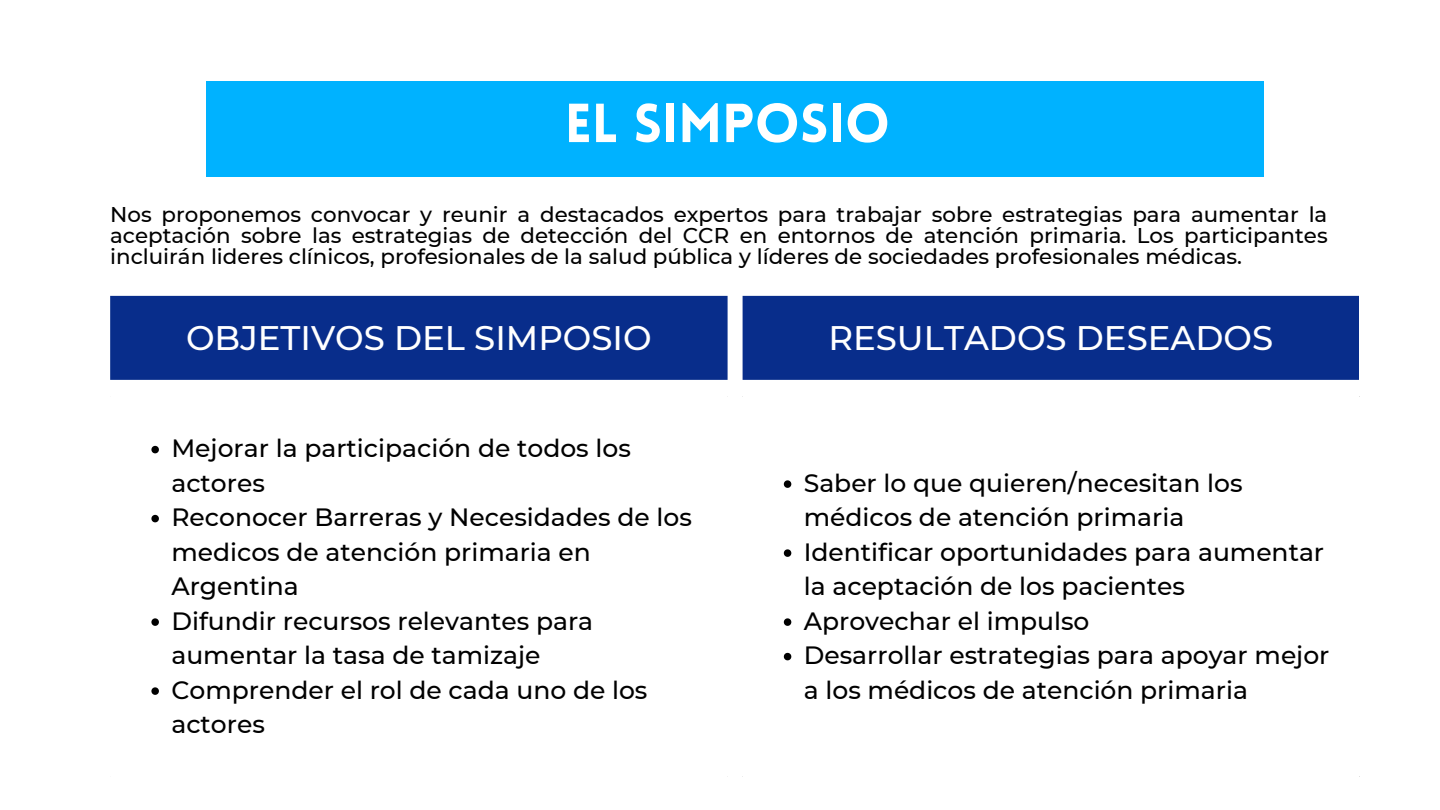
<style>
.page{position:relative;width:1440px;height:810px;background:#fff}
.page>*{position:absolute;margin:0;border:0;box-sizing:border-box;transform-origin:0 0}
.t1{font:900 53.7px "Lovelo";color:#fff}
.t2{font:500 34px "Montserrat";color:#fff}
.t3{font:500 25px/34.5px "Montserrat";color:#000}
.t4{font:500 21.4px/21px "Montserrat";color:#000;text-align:justify}
</style>
<div class="page">
<div style="left:206px;top:81px;width:1058px;height:95px;background:#00b2ff"></div>
<div style="left:110px;top:296px;width:1249px;height:84px;background:#082d8b"></div>
<svg style="left:151px;top:446px;width:8px;height:7px"></svg>
<svg style="left:151px;top:515px;width:8px;height:7px"></svg>
<svg style="left:151px;top:618px;width:8px;height:8px"></svg>
<svg style="left:151px;top:687px;width:8px;height:8px"></svg>
<svg style="left:784px;top:480px;width:7px;height:8px"></svg>
<svg style="left:784px;top:549px;width:7px;height:8px"></svg>
<svg style="left:784px;top:618px;width:7px;height:8px"></svg>
<svg style="left:784px;top:653px;width:7px;height:7px"></svg>
<h1 class="t1" style="left:565px;top:102px;width:327px">EL SIMPOSIO</h1>
<p class="t4" style="left:110px;top:204px;width:1219px">Nos proponemos convocar y reunir a destacados expertos para trabajar sobre estrategias para aumentar la aceptación sobre las estrategias de detección del CCR en entornos de atención primaria. Los participantes incluirán lideres clínicos, profesionales de la salud pública y líderes de sociedades profesionales médicas.</p>
<h2 class="t2" style="left:186px;top:317px;width:467px">OBJETIVOS DEL SIMPOSIO</h2>
<h2 class="t2" style="left:828px;top:317px;width:446px">RESULTADOS DESEADOS</h2>
<p class="t3" style="left:171px;top:431px;width:522px">Mejorar la participación de todos los actores<br>Reconocer Barreras y Necesidades de los medicos de atención primaria en<br>Argentina<br>Difundir recursos relevantes para aumentar la tasa de tamizaje<br>Comprender el rol de cada uno de los actores</p>
<p class="t3" style="left:804px;top:465px;width:527px">Saber lo que quieren/necesitan los médicos de atención primaria<br>Identificar oportunidades para aumentar la aceptación de los pacientes Aprovechar el impulso<br>Desarrollar estrategias para apoyar mejor a los médicos de atención primaria</p>
</div>
